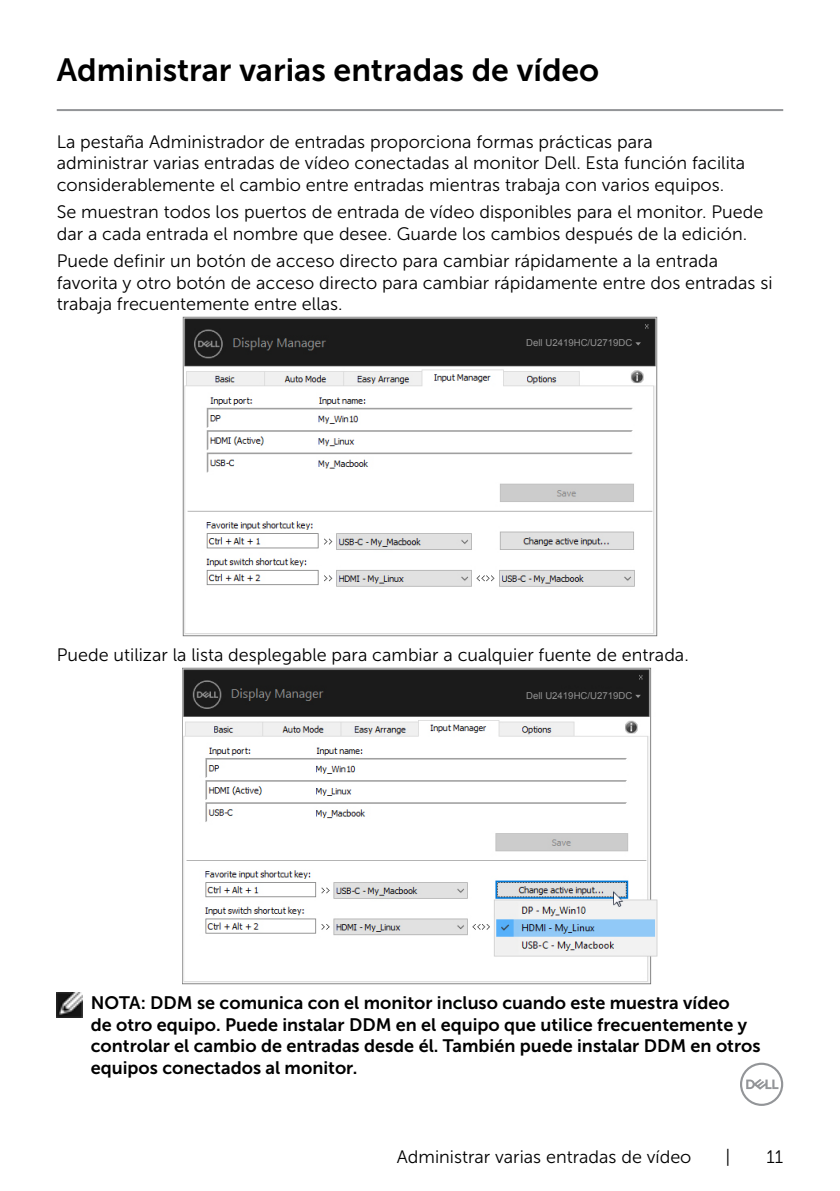
<style>
.page{position:relative;width:840px;height:1191px;background:#fff}
.page>*{position:absolute;margin:0;border:0;box-sizing:border-box;transform-origin:0 0}
.t1{font:32px "Museo Sans For Dell 700";color:#000}
.t2{font:18px/21.6px "Museo Sans For Dell 300";color:#000}
.t3{font:18px/21.6px "Museo Sans For Dell 700";color:#000}
.t4{font:9.6px "Arial";color:#939393}
</style>
<div class="page">
<svg style="left:740px;top:1062px;width:42px;height:44px"></svg>
<hr style="left:57px;top:109px;width:725px;height:2px;background:#939598">
<img style="left:182px;top:317px;width:475px;height:320px">
<div style="left:526px;top:337px;width:116px;height:11px;background:#1b1b1b"></div>
<svg style="left:635px;top:342px;width:5px;height:3px"></svg>
<img style="left:182px;top:667px;width:475px;height:317px">
<div style="left:526px;top:689px;width:116px;height:11px;background:#1b1b1b"></div>
<img style="left:57px;top:992px;width:25px;height:25px">
<h1 class="t1" style="left:57px;top:52px;width:543px">Administrar varias entradas de vídeo</h1>
<p class="t2" style="left:57px;top:131px;width:689px">La pestaña Administrador de entradas proporciona formas prácticas para administrar varias entradas de vídeo conectadas al monitor Dell. Esta función facilita considerablemente el cambio entre entradas mientras trabaja con varios equipos.</p>
<p class="t2" style="left:57px;top:201px;width:707px">Se muestran todos los puertos de entrada de vídeo disponibles para el monitor. Puede dar a cada entrada el nombre que desee. Guarde los cambios después de la edición.</p>
<p class="t2" style="left:57px;top:250px;width:717px">Puede definir un botón de acceso directo para cambiar rápidamente a la entrada favorita y otro botón de acceso directo para cambiar rápidamente entre dos entradas si trabaja frecuentemente entre ellas.</p>
<p class="t4" style="left:526px;top:337px;width:108px">Dell U2419HC/U2719DC</p>
<p class="t2" style="left:57px;top:644px;width:633px">Puede utilizar la lista desplegable para cambiar a cualquier fuente de entrada.</p>
<p class="t4" style="left:526px;top:689px;width:108px">Dell U2419HC/U2719DC</p>
<p class="t3" style="left:91px;top:992px;width:671px">NOTA: DDM se comunica con el monitor incluso cuando este muestra vídeo<br>de otro equipo. Puede instalar DDM en el equipo que utilice frecuentemente y controlar el cambio de entradas desde él. También puede instalar DDM en otros equipos conectados al monitor.</p>
<p class="t2" style="left:396px;top:1145px;width:296px">Administrar varias entradas de vídeo</p>
<p class="t2" style="left:725px;top:1145px;width:6px">|</p>
<p class="t2" style="left:766px;top:1145px;width:18px">11</p>
</div>
